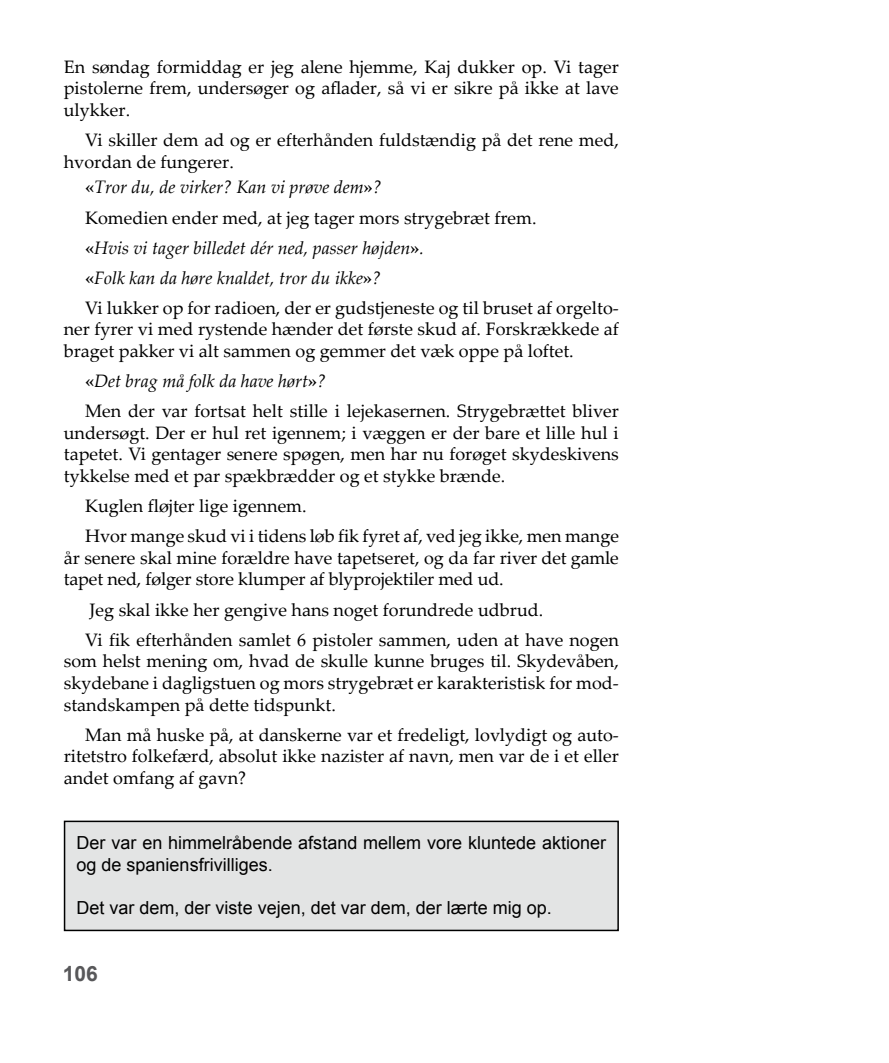
<style>
.page{position:relative;width:889px;height:1063px;background:#fff}
.page>*{position:absolute;margin:0;border:0;box-sizing:border-box;transform-origin:0 0}
.t1{font:700 21px "Arial";color:#58585a}
.t2{font:18px/21.6px "Palatino Linotype";color:#000}
.t3{font:18px/21.6px "Arial";color:#000}
.s1{font-weight:700}
.s2{font-style:italic}
</style>
<div class="page">
<div style="left:65px;top:821px;width:553px;height:109px;background:#e3e4e4"></div>
<div style="left:64px;top:821px;width:555px;height:110px;border:2px solid #000"></div>
<p class="t2" style="left:64px;top:55px;width:556px;text-align:justify">En søndag formiddag er jeg alene hjemme, Kaj dukker op. Vi tager pistolerne frem, undersøger og aflader, så vi er sikre på ikke at lave ulykker.</p>
<p class="t2" style="left:64px;top:128px;width:556px;text-indent:21px">Vi skiller dem ad og er efterhånden fuldstændig på det rene med, hvordan de fungerer.</p>
<p class="t2" style="left:85px;top:172px;width:535px;line-height:30.2px"><span class="s1">«</span><span class="s2">Tror du, de virker? Kan vi prøve dem</span><span class="s1">»</span><span class="s2">?<br></span>Komedien ender med, at jeg tager mors strygebræt frem.<br><span class="s1">«</span><span class="s2">Hvis vi tager billedet dér ned, passer højden</span><span class="s1">»</span><span class="s2">.<br></span><span class="s1">«</span><span class="s2">Folk kan da høre knaldet, tror du ikke</span><span class="s1">»</span><span class="s2">?<br></span>Vi lukker op for radioen, der er gudstjeneste og til bruset af orgelto-</p>
<p class="t2" style="left:64px;top:318px;width:556px">ner fyrer vi med rystende hænder det første skud af. Forskrækkede af braget pakker vi alt sammen og gemmer det væk oppe på loftet.</p>
<p class="t2" style="left:85px;top:365px;width:535px;line-height:30.2px"><span class="s1">«</span><span class="s2">Det brag må folk da have hørt</span><span class="s1">»</span><span class="s2">?<br></span>Men der var fortsat helt stille i lejekasernen. Strygebrættet bliver</p>
<p class="t2" style="left:64px;top:421px;width:556px;text-align:justify">undersøgt. Der er hul ret igennem; i væggen er der bare et lille hul i tapetet. Vi gentager senere spøgen, men har nu forøget skydeskivens tykkelse med et par spækbrædder og et stykke brænde.</p>
<p class="t2" style="left:85px;top:490px;width:535px;line-height:30.2px">Kuglen fløjter lige igennem.<br>Hvor mange skud vi i tidens løb fik fyret af, ved jeg ikke, men mange</p>
<p class="t2" style="left:64px;top:546px;width:556px">år senere skal mine forældre have tapetseret, og da far river det gamle tapet ned, følger store klumper af blyprojektiler med ud.</p>
<p class="t2" style="left:85px;top:594px;width:535px;line-height:30.2px">Jeg skal ikke her gengive hans noget forundrede udbrud.<br>Vi fik efterhånden samlet 6 pistoler sammen, uden at have nogen</p>
<p class="t2" style="left:64px;top:650px;width:556px;text-align:justify">som helst mening om, hvad de skulle kunne bruges til. Skydevåben, skydebane i dagligstuen og mors strygebræt er karakteristisk for mod&shy;standskampen på dette tidspunkt.</p>
<p class="t2" style="left:64px;top:723px;width:556px;text-align:justify;text-indent:21px">Man må huske på, at danskerne var et fredeligt, lovlydigt og auto&shy;ritetstro folkefærd, absolut ikke nazister af navn, men var de i et eller andet omfang af gavn?</p>
<p class="t3" style="left:77px;top:832px;width:531px">Der var en himmelråbende afstand mellem vore kluntede aktioner og de spaniensfrivilliges.</p>
<p class="t3" style="left:77px;top:897px;width:477px">Det var dem, der viste vejen, det var dem, der lærte mig op.</p>
<p class="t1" style="left:63px;top:960px;width:37px">106</p>
</div>
